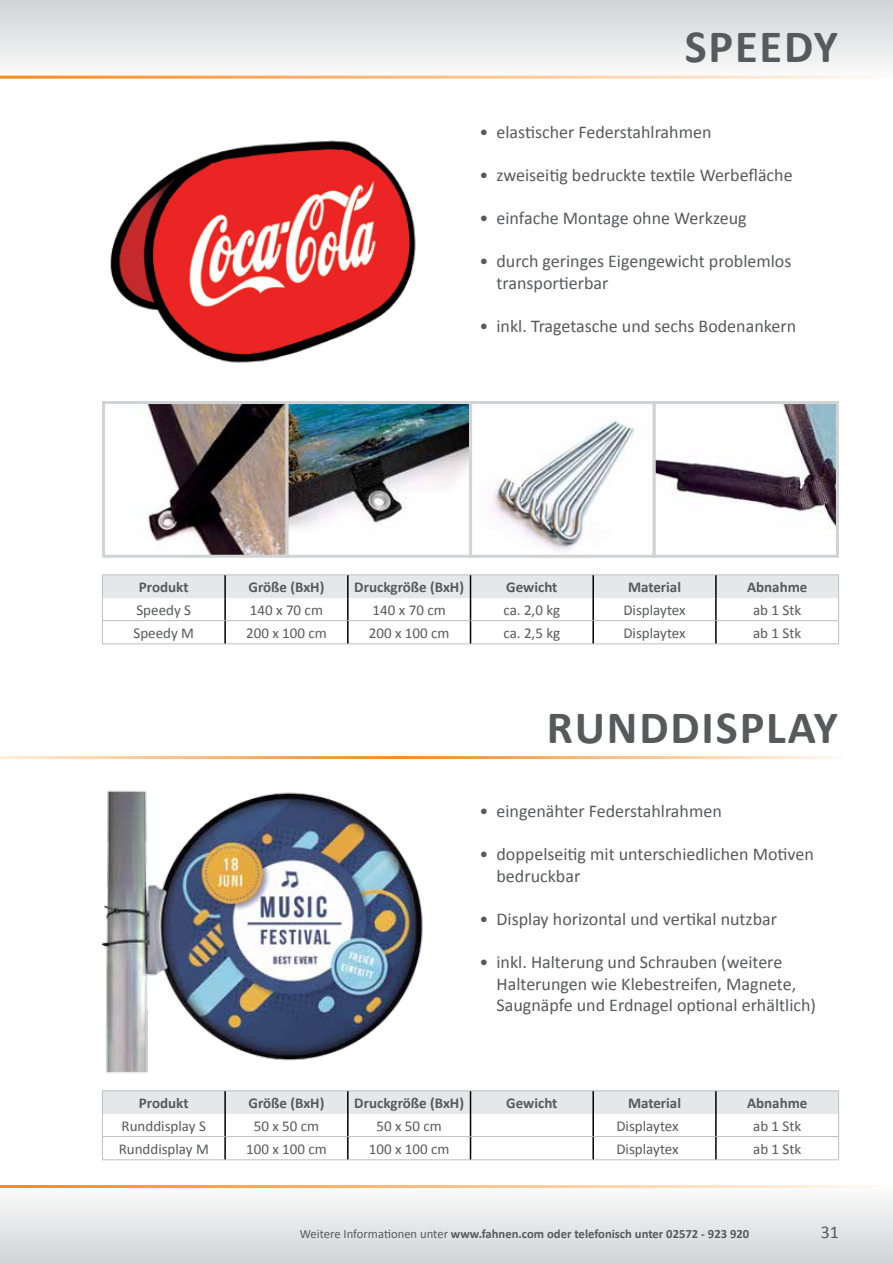
<style>
.page{position:relative;width:893px;height:1263px;background:#fff}
.page>*{position:absolute;margin:0;border:0;box-sizing:border-box;transform-origin:0 0}
.t1{font:700 46.5px "Calibri";letter-spacing:.04em;color:#58595b}
.t2{font:18px/21.6px "Calibri";color:#58595b}
.t3{font:15px "Calibri";color:#58595b}
.t4{font:700 15px "Calibri";color:#58595b}
.t5{font:700 12.6px "Calibri";color:#58595b}
.s1{font-weight:400}
</style>
<div class="page">
<div style="left:0;top:1185px;width:893px;height:78px;background:linear-gradient(to bottom,#fcfcfc,#d3d4d6)"></div>
<hr style="left:0;top:1185px;width:893px;height:3px;background:#fff">
<div style="left:0;top:1px;width:893px;height:78px;background:linear-gradient(to bottom,#d2d4d7,#fbf9f7)"></div>
<hr style="left:0;top:76px;width:893px;height:3px;background:#fff">
<img style="left:110px;top:140px;width:306px;height:223px">
<hr style="left:102px;top:643px;width:123px;height:1px;background:#bcbec0">
<hr style="left:225px;top:643px;width:123px;height:1px;background:#bcbec0">
<hr style="left:348px;top:643px;width:122px;height:1px;background:#bcbec0">
<hr style="left:470px;top:643px;width:123px;height:1px;background:#bcbec0">
<hr style="left:593px;top:643px;width:123px;height:1px;background:#bcbec0">
<hr style="left:716px;top:643px;width:123px;height:1px;background:#bcbec0">
<hr style="left:102px;top:574px;width:123px;height:1px;background:#bcbec0">
<hr style="left:225px;top:574px;width:123px;height:1px;background:#bcbec0">
<hr style="left:348px;top:574px;width:122px;height:1px;background:#bcbec0">
<hr style="left:470px;top:574px;width:123px;height:1px;background:#bcbec0">
<hr style="left:593px;top:574px;width:123px;height:1px;background:#bcbec0">
<hr style="left:716px;top:574px;width:123px;height:1px;background:#bcbec0">
<svg style="left:102px;top:575px;width:737px;height:68px"></svg>
<hr style="left:592px;top:575px;width:2px;height:23px;background:#000">
<hr style="left:715px;top:575px;width:2px;height:23px;background:#000">
<hr style="left:102px;top:1159px;width:123px;height:1px;background:#bcbec0">
<hr style="left:225px;top:1159px;width:123px;height:1px;background:#bcbec0">
<hr style="left:348px;top:1159px;width:122px;height:1px;background:#bcbec0">
<hr style="left:470px;top:1159px;width:123px;height:1px;background:#bcbec0">
<hr style="left:593px;top:1159px;width:123px;height:1px;background:#bcbec0">
<hr style="left:716px;top:1159px;width:123px;height:1px;background:#bcbec0">
<hr style="left:102px;top:1090px;width:123px;height:1px;background:#bcbec0">
<hr style="left:225px;top:1090px;width:123px;height:1px;background:#bcbec0">
<hr style="left:348px;top:1090px;width:122px;height:1px;background:#bcbec0">
<hr style="left:470px;top:1090px;width:123px;height:1px;background:#bcbec0">
<hr style="left:593px;top:1090px;width:123px;height:1px;background:#bcbec0">
<hr style="left:716px;top:1090px;width:123px;height:1px;background:#bcbec0">
<svg style="left:102px;top:1091px;width:737px;height:68px"></svg>
<hr style="left:592px;top:1091px;width:2px;height:23px;background:#000">
<hr style="left:715px;top:1091px;width:2px;height:23px;background:#000">
<img style="left:147px;top:405px;width:688px;height:149px">
<div style="left:102px;top:401px;width:187px;height:157px;border:3px solid #d1d3d4"></div>
<div style="left:652px;top:401px;width:187px;height:157px;border:3px solid #d1d3d4"></div>
<div style="left:469px;top:401px;width:186px;height:157px;border:3px solid #d1d3d4"></div>
<div style="left:286px;top:401px;width:186px;height:157px;border:3px solid #d1d3d4"></div>
<img style="left:102px;top:790px;width:321px;height:283px">
<h1 class="t1" style="left:685px;top:14px;width:50px">Speed</h1>
<h1 class="t1" style="left:814px;top:14px;width:26px">y</h1>
<p class="t2" style="left:479px;top:120px;width:233px">• elastischer Federstahlrahmen</p>
<p class="t2" style="left:479px;top:163px;width:315px">• zweiseitig bedruckte textile Werbefläche</p>
<p class="t2" style="left:479px;top:206px;width:269px">• einfache Montage ohne Werkzeug</p>
<p class="t2" style="left:496px;top:249px;width:296px;text-indent:-17px">• durch geringes Eigengewicht problemlos transportierbar</p>
<p class="t2" style="left:479px;top:314px;width:318px">• inkl. Tragetasche und sechs Bodenankern</p>
<p class="t4" style="left:139px;top:576px;width:51px">Produkt</p>
<p class="t4" style="left:248px;top:576px;width:77px">Größe (BxH)</p>
<p class="t4" style="left:354px;top:576px;width:111px">Druckgröße (BxH)</p>
<p class="t4" style="left:506px;top:576px;width:53px">Gewicht</p>
<p class="t4" style="left:628px;top:576px;width:55px">Material</p>
<p class="t4" style="left:747px;top:576px;width:62px">Abnahme</p>
<p class="t3" style="left:136px;top:600px;width:56px">Speedy S</p>
<p class="t3" style="left:250px;top:600px;width:75px">140 x 70 cm</p>
<p class="t3" style="left:373px;top:600px;width:75px">140 x 70 cm</p>
<p class="t3" style="left:503px;top:600px;width:58px">ca. 2,0 kg</p>
<p class="t3" style="left:623px;top:600px;width:64px">Displaytex</p>
<p class="t3" style="left:753px;top:600px;width:50px">ab 1 Stk</p>
<p class="t3" style="left:133px;top:624px;width:62px">Speedy M</p>
<p class="t3" style="left:246px;top:624px;width:82px">200 x 100 cm</p>
<p class="t3" style="left:369px;top:624px;width:82px">200 x 100 cm</p>
<p class="t3" style="left:503px;top:624px;width:58px">ca. 2,5 kg</p>
<p class="t3" style="left:623px;top:624px;width:64px">Displaytex</p>
<p class="t3" style="left:753px;top:624px;width:50px">ab 1 Stk</p>
<h1 class="t1" style="left:547px;top:694px;width:244px">RUNDDISPLAY</h1>
<p class="t2" style="left:479px;top:799px;width:244px">• eingenähter Federstahlrahmen</p>
<p class="t2" style="left:496px;top:842px;width:319px;text-indent:-17px">• doppelseitig mit unterschiedlichen Motiven bedruckbar</p>
<p class="t2" style="left:479px;top:907px;width:299px">• Display horizontal und vertikal nutzbar</p>
<p class="t2" style="left:496px;top:950px;width:321px;text-indent:-17px">• inkl. Halterung und Schrauben (weitere<br>Halterungen wie Klebestreifen, Magnete,<br>Saugnäpfe und Erdnagel optional erhältlich)</p>
<p class="t4" style="left:139px;top:1092px;width:51px">Produkt</p>
<p class="t4" style="left:248px;top:1092px;width:77px">Größe (BxH)</p>
<p class="t4" style="left:354px;top:1092px;width:111px">Druckgröße (BxH)</p>
<p class="t4" style="left:506px;top:1092px;width:53px">Gewicht</p>
<p class="t4" style="left:628px;top:1092px;width:55px">Material</p>
<p class="t4" style="left:747px;top:1092px;width:62px">Abnahme</p>
<p class="t3" style="left:122px;top:1116px;width:86px">Runddisplay S</p>
<p class="t3" style="left:254px;top:1116px;width:67px">50 x 50 cm</p>
<p class="t3" style="left:376px;top:1116px;width:67px">50 x 50 cm</p>
<p class="t3" style="left:616px;top:1116px;width:64px">Displaytex</p>
<p class="t3" style="left:753px;top:1116px;width:50px">ab 1 Stk</p>
<p class="t3" style="left:119px;top:1139px;width:92px">Runddisplay M</p>
<p class="t3" style="left:246px;top:1139px;width:82px">100 x 100 cm</p>
<p class="t3" style="left:369px;top:1139px;width:82px">100 x 100 cm</p>
<p class="t3" style="left:616px;top:1139px;width:64px">Displaytex</p>
<p class="t3" style="left:753px;top:1139px;width:50px">ab 1 Stk</p>
<p class="t5" style="left:300px;top:1224px;width:451px"><span class="s1">Weitere Informationen unter</span> www.fahnen.com oder telefonisch unter 02572 - 923 920</p>
<p class="t2" style="left:821px;top:1220px;width:20px">31</p>
</div>
